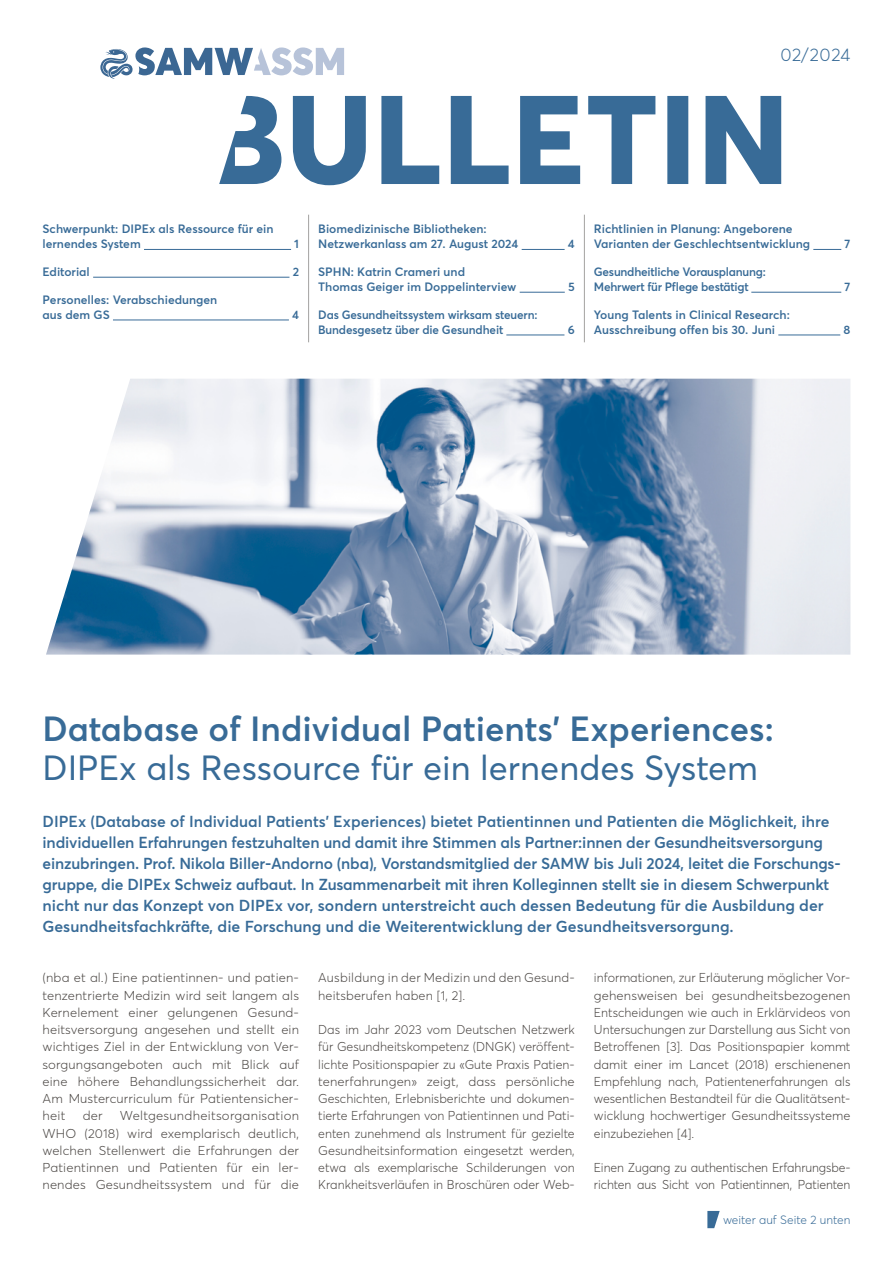
<style>
.page{position:relative;width:893px;height:1263px;background:#fff}
.page>*{position:absolute;margin:0;border:0;box-sizing:border-box;transform-origin:0 0}
.t1{font:600 34.5px "Averta Std";color:#386b97}
.t2{font:34.5px "Averta Std";color:#386b97}
.t3{font:300 18px "Averta Std";letter-spacing:.025em;color:#386b97}
.t4{font:600 15.75px/21px "Averta Std";letter-spacing:-.01em;color:#386b97}
.t5{font:300 12.75px/17.2px "Averta Std";color:#4b4744;text-align:justify}
.t6{font:600 12px/15px "Averta Std";color:#386b97}
.t7{font:600 12px/15px "Averta Std";letter-spacing:-.02em;color:#386b97}
.t8{font:300 12px "Averta Std";color:#386b97}
</style>
<div class="page">
<svg style="left:219px;top:96px;width:562px;height:89px"></svg>
<svg style="left:100px;top:47px;width:244px;height:32px"></svg>
<hr style="left:308px;top:215px;width:1px;height:127px;background:#a3a2a0">
<hr style="left:584px;top:215px;width:1px;height:127px;background:#a3a2a0">
<hr style="left:144px;top:249px;width:147px;height:1px;background:#386b97">
<hr style="left:93px;top:277px;width:196px;height:1px;background:#386b97">
<hr style="left:113px;top:320px;width:176px;height:1px;background:#386b97">
<hr style="left:522px;top:249px;width:43px;height:1px;background:#386b97">
<hr style="left:520px;top:292px;width:45px;height:1px;background:#386b97">
<hr style="left:506px;top:335px;width:58px;height:1px;background:#386b97">
<svg style="left:813px;top:249px;width:28px;height:1px"></svg>
<hr style="left:751px;top:292px;width:90px;height:1px;background:#386b97">
<hr style="left:778px;top:335px;width:62px;height:1px;background:#386b97">
<svg style="left:707px;top:1211px;width:13px;height:17px"></svg>
<img style="left:46px;top:379px;width:804px;height:276px">
<h2 class="t3" style="left:780px;top:43px;width:71px">02/2024</h2>
<p class="t6" style="left:43px;top:222px;width:233px">Schwerpunkt: DIPEx als Ressource für ein lernendes System</p>
<p class="t6" style="left:294px;top:237px;width:6px">1</p>
<p class="t6" style="left:318px;top:222px;width:202px">Biomedizinische Bibliotheken:<br>Netzwerkanlass am 27. August 2024</p>
<p class="t6" style="left:568px;top:237px;width:8px">4</p>
<p class="t6" style="left:594px;top:222px;width:218px">Richtlinien in Planung: Angeborene<br>Varianten der Geschlechtsentwicklung</p>
<p class="t6" style="left:844px;top:237px;width:7px">7</p>
<p class="t6" style="left:43px;top:264px;width:49px">Editorial</p>
<p class="t6" style="left:293px;top:264px;width:8px">2</p>
<p class="t6" style="left:43px;top:292px;width:176px">Personelles: Verabschiedungen aus dem GS</p>
<p class="t6" style="left:292px;top:307px;width:8px">4</p>
<p class="t6" style="left:318px;top:264px;width:200px">SPHN: Katrin Crameri und<br>Thomas Geiger im Doppelinterview</p>
<p class="t6" style="left:318px;top:307px;width:221px">Das Gesundheitssystem wirksam steuern:<br>Bundesgesetz über die Gesundheit</p>
<p class="t6" style="left:568px;top:279px;width:8px">5</p>
<p class="t6" style="left:568px;top:322px;width:9px">6</p>
<p class="t7" style="left:594px;top:264px;width:174px">Gesundheitliche Vorausplanung:<br>Mehrwert für Pflege bestätigt</p>
<p class="t6" style="left:594px;top:307px;width:198px">Young Talents in Clinical Research:<br>Ausschreibung offen bis 30. Juni</p>
<p class="t6" style="left:844px;top:279px;width:7px">7</p>
<p class="t6" style="left:843px;top:322px;width:8px">8</p>
<h1 class="t1" style="left:43px;top:707px;width:733px">Database of Individual Patients’ Experiences:</h1>
<h1 class="t2" style="left:43px;top:746px;width:717px">DIPEx als Ressource für ein lernendes System</h1>
<p class="t4" style="left:43px;top:811px;width:800px">DIPEx (Database of Individual Patients’ Experiences) bietet Patientinnen und Patienten die Möglichkeit, ihre individuellen Erfahrungen festzuhalten und damit ihre Stimmen als Partner:innen der Gesundheitsversorgung einzubringen. Prof. Nikola Biller-Andorno (nba), Vorstandsmitglied der SAMW bis Juli 2024, leitet die Forschungs&shy;gruppe, die DIPEx Schweiz aufbaut. In Zusammenarbeit mit ihren Kolleginnen stellt sie in diesem Schwerpunkt nicht nur das Konzept von DIPEx vor, sondern unterstreicht auch dessen Bedeutung für die Ausbildung der Gesundheitsfachkräfte, die Forschung und die Weiterentwicklung der Gesundheitsversorgung.</p>
<p class="t5" style="left:43px;top:969px;width:258px">(nba et al.) Eine patientinnen- und patien&shy;tenzentrierte Medizin wird seit langem als Kernelement einer gelungenen Gesund&shy;heitsversorgung angesehen und stellt ein wichtiges Ziel in der Entwicklung von Ver&shy;sorgungsangeboten auch mit Blick auf eine höhere Behandlungssicherheit dar.<br>Am Mustercurriculum für Patientensicher&shy;heit</p>
<p class="t5" style="left:43px;top:1107px;width:258px;text-indent:77px">Weltgesundheitsorganisation WHO (2018) wird exemplarisch deutlich, welchen Stellenwert die Erfahrungen der Patientinnen und Patienten für ein ler&shy;nendes Gesundheitssystem und für die</p>
<p class="t5" style="left:83px;top:1107px;width:22px">der</p>
<p class="t5" style="left:318px;top:969px;width:258px">Ausbildung in der Medizin und den Gesund&shy;heitsberufen haben [1, 2].</p>
<p class="t5" style="left:318px;top:1021px;width:258px">Das im Jahr 2023 vom Deutschen Netzwerk für Gesundheitskompetenz (DNGK) veröffent&shy;lichte Positionspapier zu «Gute Praxis Patien&shy;tenerfahrungen» zeigt, dass persönliche Geschichten, Erlebnisberichte und dokumen&shy;tierte Erfahrungen von Patientinnen und Pati&shy;enten zunehmend als Instrument für gezielte Gesundheitsinformation eingesetzt werden, etwa als exemplarische Schilderungen von Krankheitsverläufen in Broschüren oder Web-</p>
<p class="t5" style="left:594px;top:969px;width:258px">informationen, zur Erläuterung möglicher Vor&shy;gehensweisen bei gesundheitsbezogenen Entscheidungen wie auch in Erklärvideos von Untersuchungen zur Darstellung aus Sicht von Betroffenen [3]. Das Positionspapier kommt damit einer im Lancet (2018) erschienenen Empfehlung nach, Patientenerfahrungen als wesentlichen Bestandteil für die Qualitätsent&shy;wicklung hochwertiger Gesundheitssysteme einzubeziehen [4].</p>
<p class="t5" style="left:594px;top:1159px;width:258px">Einen Zugang zu authentischen Erfahrungsbe&shy;richten aus Sicht von Patientinnen, Patienten</p>
<p class="t8" style="left:723px;top:1212px;width:129px">weiter auf Seite 2 unten</p>
</div>
